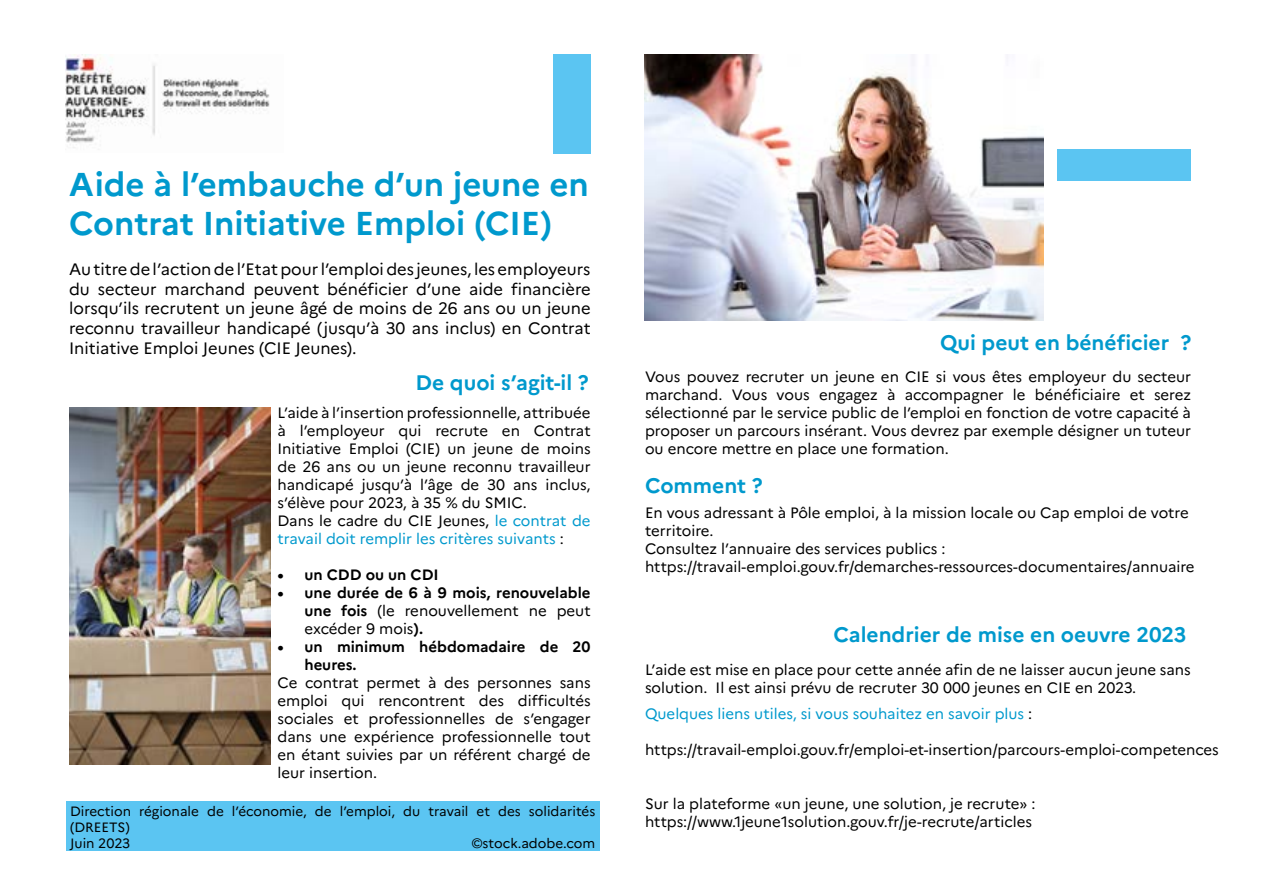
<style>
.page{position:relative;width:1263px;height:893px;background:#fff}
.page>*{position:absolute;margin:0;border:0;box-sizing:border-box;transform-origin:0 0}
.t1{font:700 33px/39.6px "Marianne";color:#0099cd}
.t2{font:700 21px "Marianne";color:#0099cd}
.t3{font:16.5px/19.8px "Marianne";color:#000;text-align:justify}
.t4{font:15px/18px "Marianne";color:#000}
.t5{font:700 15px/18px "Marianne";color:#000;text-align:justify}
.t6{font:15px "Marianne";color:#0099cd}
.t7{font:13.5px/16.2px "Marianne";color:#000}
.s1{color:#0099cd}
.s2{font-weight:400}
.s3{color:#000}
</style>
<div class="page">
<img style="left:66px;top:54px;width:204px;height:94px">
<div style="left:554px;top:55px;width:37px;height:99px;background:#5bc5f2"></div>
<div style="left:66px;top:801px;width:534px;height:50px;background:#5bc5f2"></div>
<img style="left:70px;top:408px;width:201px;height:356px">
<img style="left:644px;top:54px;width:399px;height:266px">
<div style="left:1057px;top:149px;width:134px;height:31px;background:#5bc5f2"></div>
<h1 class="t1" style="left:69px;top:161px;width:521px">Aide à l’embauche d’un jeune en<br>Contrat Initiative Emploi (CIE)</h1>
<p class="t3" style="left:69px;top:258px;width:523px">Au titre de l’action de l’Etat pour l’emploi des jeunes, les employeurs du secteur marchand peuvent bénéficier d’une aide financière lorsqu’ils recrutent un jeune âgé de moins de 26 ans ou un jeune reconnu travailleur handicapé (jusqu’à 30 ans inclus) en Contrat Initiative Emploi Jeunes (CIE Jeunes).</p>
<h2 class="t2" style="left:415px;top:366px;width:175px">De quoi s’agit-il ?</h2>
<p class="t4" style="left:277px;top:403px;width:315px">L’aide à l’insertion professionnelle, attribuée à l’employeur qui recrute en Contrat Initiative Emploi (CIE) un jeune de moins de 26 ans ou un jeune reconnu travailleur handicapé jusqu’à l’âge de 30 ans inclus, s’élève pour 2023, à 35 % du SMIC.<br>Dans le cadre du CIE Jeunes, <span class="s1">le contrat de travail doit remplir les critères suivants</span> :</p>
<p class="t5" style="left:277px;top:565px;width:163px">• un CDD ou un CDI</p>
<p class="t5" style="left:304px;top:583px;width:288px;text-indent:-27px">• une durée de 6 à 9 mois, renouvelable une fois <span class="s2">(le renouvellement ne peut excéder 9 mois</span>).</p>
<p class="t5" style="left:304px;top:637px;width:288px;text-indent:-27px">• un minimum hébdomadaire de 20 heures.</p>
<p class="t4" style="left:277px;top:673px;width:315px;text-align:justify">Ce contrat permet à des personnes sans emploi qui rencontrent des difficultés sociales et professionnelles de s’engager dans une expérience professionnelle tout en étant suivies par un référent chargé de leur insertion.</p>
<p class="t7" style="left:70px;top:802px;width:527px">Direction régionale de l’économie, de l’emploi, du travail et des solidarités (DREETS)<br>Juin 2023</p>
<p class="t7" style="left:471px;top:834px;width:125px">©stock.adobe.com</p>
<h2 class="t2" style="left:940px;top:326px;width:253px">Qui peut en bénéficier ?</h2>
<p class="t4" style="left:645px;top:366px;width:548px;text-align:justify">Vous pouvez recruter un jeune en CIE si vous êtes employeur du secteur marchand. Vous vous engagez à accompagner le bénéficiaire et serez sélectionné par le service public de l’emploi en fonction de votre capacité à proposer un parcours insérant. Vous devrez par exemple désigner un tuteur ou encore mettre en place une formation.</p>
<h2 class="t2" style="left:645px;top:470px;width:119px">Comment ?</h2>
<p class="t4" style="left:645px;top:503px;width:551px">En vous adressant à Pôle emploi, à la mission locale ou Cap emploi de votre territoire.<br>Consultez l’annuaire des services publics : https://travail-emploi.gouv.fr/demarches-ressources-documentaires/annuaire</p>
<h2 class="t2" style="left:833px;top:618px;width:354px">Calendrier de mise en oeuvre 2023</h2>
<p class="t4" style="left:645px;top:660px;width:547px">L’aide est mise en place pour cette année afin de ne laisser aucun jeune sans solution. Il est ainsi prévu de recruter 30 000 jeunes en CIE en 2023.</p>
<p class="t6" style="left:645px;top:702px;width:389px">Quelques liens utiles, si vous souhaitez en savoir plus <span class="s3">:</span></p>
<p class="t4" style="left:645px;top:739px;width:575px">https://travail-emploi.gouv.fr/emploi-et-insertion/parcours-emploi-competences</p>
<p class="t4" style="left:645px;top:793px;width:392px">Sur la plateforme «un jeune, une solution, je recrute» : https://www.1jeune1solution.gouv.fr/je-recrute/articles</p>
</div>
